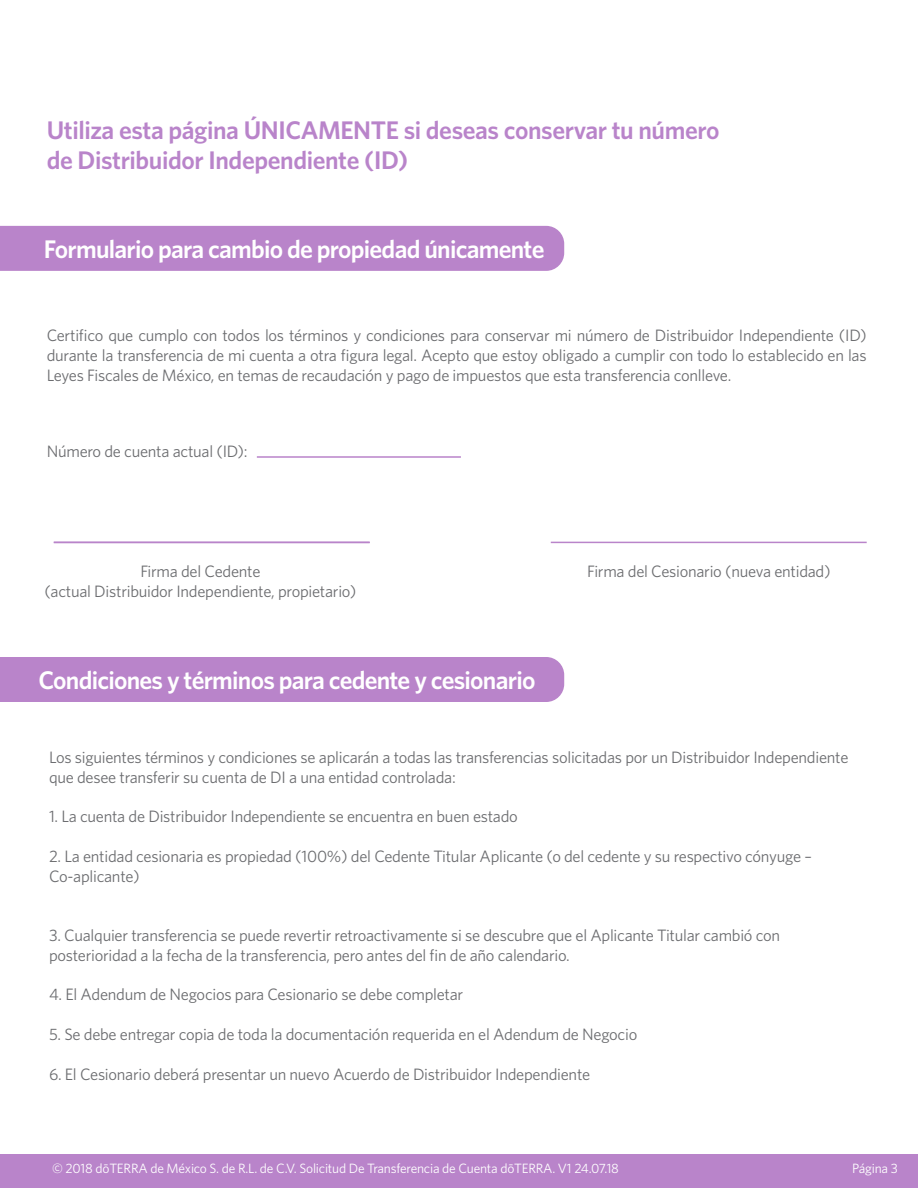
<style>
.page{position:relative;width:918px;height:1188px;background:#fff}
.page>*{position:absolute;margin:0;border:0;box-sizing:border-box;transform-origin:0 0}
.t1{font:600 25.5px "Whitney";letter-spacing:-.03em;color:#fff}
.t2{font:600 25.5px/30.6px "Whitney";letter-spacing:-.015em;color:#b984ca}
.t3{font:16.5px/19.8px "Whitney";letter-spacing:-.015em;color:#6c6d70}
.t4{font:13.5px "Whitney";letter-spacing:-.015em;color:#fff}
</style>
<div class="page">
<div style="left:0;top:1155px;width:918px;height:33px;background:#b984ca"></div>
<hr style="left:54px;top:542px;width:316px;height:1px;background:#b984ca">
<hr style="left:551px;top:542px;width:316px;height:1px;background:#b984ca">
<div style="left:0;top:226px;width:564px;height:45px;background:#b984ca"></div>
<div style="left:0;top:657px;width:564px;height:45px;background:#b984ca"></div>
<hr style="left:257px;top:456px;width:204px;height:2px;background:#b984ca">
<h1 class="t2" style="left:47px;top:114px;width:674px">Utiliza esta página ÚNICAMENTE si deseas conservar tu número de Distribuidor Independiente (ID)</h1>
<h1 class="t1" style="left:44px;top:232px;width:502px">Formulario para cambio de propiedad únicamente</h1>
<p class="t3" style="left:47px;top:325px;width:822px;text-align:justify">Certifico que cumplo con todos los términos y condiciones para conservar mi número de Distribuidor Independiente (ID) durante la transferencia de mi cuenta a otra figura legal. Acepto que estoy obligado a cumplir con todo lo establecido en las Leyes Fiscales de México, en temas de recaudación y pago de impuestos que esta transferencia conlleve.</p>
<p class="t3" style="left:47px;top:441px;width:202px">Número de cuenta actual (ID):</p>
<p class="t3" style="left:44px;top:561px;width:314px;text-align:center">Firma del Cedente<br>(actual Distribuidor Independiente, propietario)</p>
<h1 class="t1" style="left:38px;top:663px;width:498px">Condiciones y términos para cedente y cesionario</h1>
<p class="t3" style="left:587px;top:561px;width:245px">Firma del Cesionario (nueva entidad)</p>
<p class="t3" style="left:49px;top:747px;width:801px">Los siguientes términos y condiciones se aplicarán a todas las transferencias solicitadas por un Distribuidor Independiente que desee transferir su cuenta de DI a una entidad controlada:</p>
<p class="t3" style="left:49px;top:806px;width:470px">1. La cuenta de Distribuidor Independiente se encuentra en buen estado</p>
<p class="t3" style="left:49px;top:846px;width:764px">2. La entidad cesionaria es propiedad (100%) del Cedente Titular Aplicante (o del cedente y su respectivo cónyuge –<br>Co-aplicante)</p>
<p class="t3" style="left:49px;top:925px;width:733px">3. Cualquier transferencia se puede revertir retroactivamente si se descubre que el Aplicante Titular cambió con posterioridad a la fecha de la transferencia, pero antes del fin de año calendario.</p>
<p class="t3" style="left:49px;top:984px;width:416px">4. El Adendum de Negocios para Cesionario se debe completar</p>
<p class="t3" style="left:49px;top:1024px;width:590px">5. Se debe entregar copia de toda la documentación requerida en el Adendum de Negocio</p>
<p class="t3" style="left:49px;top:1064px;width:543px">6. El Cesionario deberá presentar un nuevo Acuerdo de Distribuidor Independiente</p>
<p class="t4" style="left:52px;top:1160px;width:568px">© 2018 dōTERRA de México S. de R.L. de C.V. Solicitud De Transferencia de Cuenta dōTERRA. V1 24.07.18</p>
<p class="t4" style="left:852px;top:1160px;width:47px">Página 3</p>
</div>
